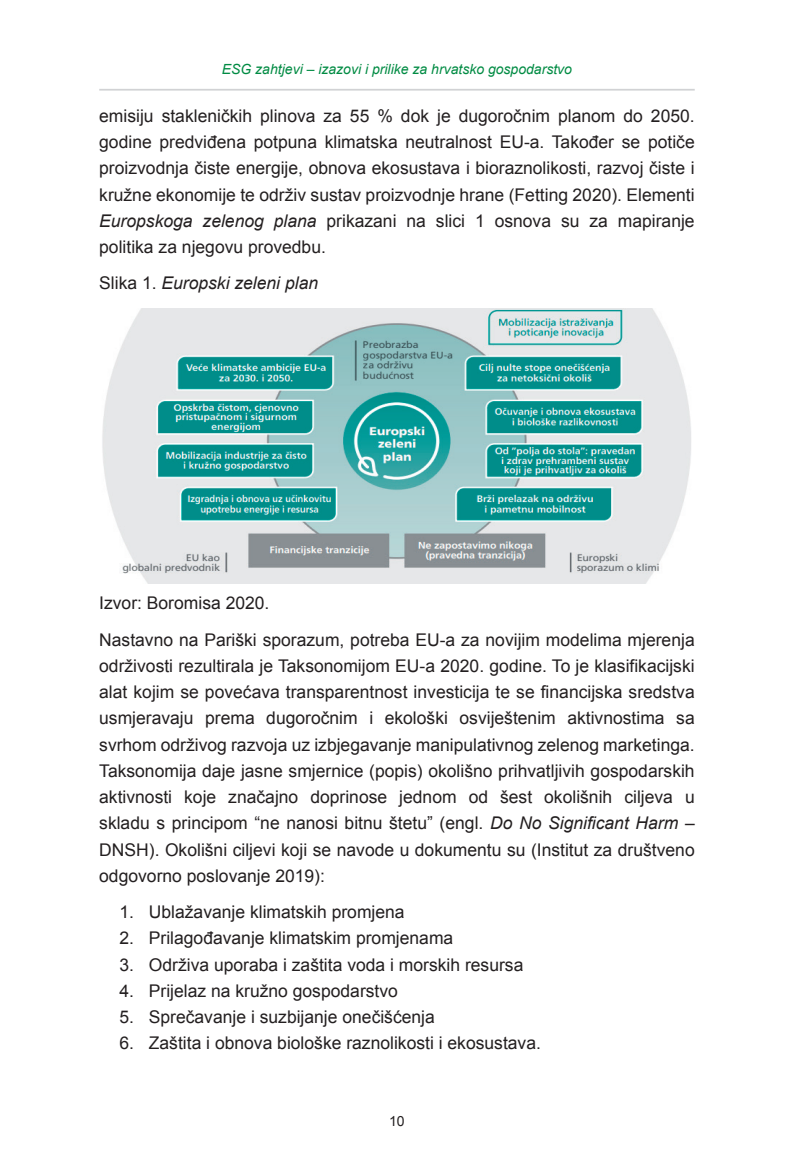
<style>
.page{position:relative;width:794px;height:1166px;background:#fff}
.page>*{position:absolute;margin:0;border:0;box-sizing:border-box;transform-origin:0 0}
.t1{font:17.5px/26.2px "Arial";color:#231f20;text-align:justify}
.t2{font:italic 17.5px "Arial";color:#231f20}
.t3{font:italic 14px "Arial";color:#008b43}
.t4{font:14px "Arial";color:#231f20}
.s1{font-style:italic}
.s2{font-style:normal}
</style>
<div class="page">
<hr style="left:99px;top:89px;width:595px;height:2px;background:#d1d2d4">
<img style="left:102px;top:308px;width:589px;height:275px">
<p class="t3" style="left:222px;top:60px;width:352px">ESG zahtjevi – izazovi i prilike za hrvatsko gospodarstvo</p>
<p class="t1" style="left:99px;top:103px;width:597px">emisiju stakleničkih plinova za 55 % dok je dugoročnim planom do 2050. godine predviđena potpuna klimatska neutralnost EU-a. Također se potiče proizvodnja čiste energije, obnova ekosustava i bioraznolikosti, razvoj čiste i kružne ekonomije te održiv sustav proizvodnje hrane (Fetting 2020). Elementi <span class="s1">Europskoga zelenog plana</span> prikazani na slici 1 osnova su za mapiranje politika za njegovu provedbu.</p>
<p class="t2" style="left:99px;top:272px;width:220px"><span class="s2">Slika 1.</span> Europski zeleni plan</p>
<p class="t1" style="left:99px;top:585px;width:597px;line-height:36.2px">Izvor: Boromisa 2020.<br>Nastavno na Pariški sporazum, potreba EU-a za novijim modelima mjerenja</p>
<p class="t1" style="left:99px;top:653px;width:597px">održivosti rezultirala je Taksonomijom EU-a 2020. godine. To je klasifikacijski alat kojim se povećava transparentnost investicija te se financijska sredstva usmjeravaju prema dugoročnim i ekološki osviještenim aktivnostima sa svrhom održivog razvoja uz izbjegavanje manipulativnog zelenog marketinga.<br>Taksonomija daje jasne smjernice (popis) okolišno prihvatljivih gospodarskih aktivnosti koje značajno doprinose jednom od šest okolišnih ciljeva u skladu s principom “ne nanosi bitnu štetu” (engl. <span class="s1">Do No Significant Harm</span> – DNSH). Okolišni ciljevi koji se navode u dokumentu su (Institut za društveno odgovorno poslovanje 2019):</p>
<p class="t1" style="left:119px;top:899px;width:287px">1. Ublažavanje klimatskih promjena</p>
<p class="t1" style="left:119px;top:925px;width:335px">2. Prilagođavanje klimatskim promjenama</p>
<p class="t1" style="left:119px;top:951px;width:405px">3. Održiva uporaba i zaštita voda i morskih resursa</p>
<p class="t1" style="left:119px;top:978px;width:280px">4. Prijelaz na kružno gospodarstvo</p>
<p class="t1" style="left:119px;top:1004px;width:317px">5. Sprečavanje i suzbijanje onečišćenja</p>
<p class="t1" style="left:119px;top:1030px;width:423px">6. Zaštita i obnova biološke raznolikosti i ekosustava.</p>
<p class="t4" style="left:389px;top:1112px;width:17px">10</p>
</div>
